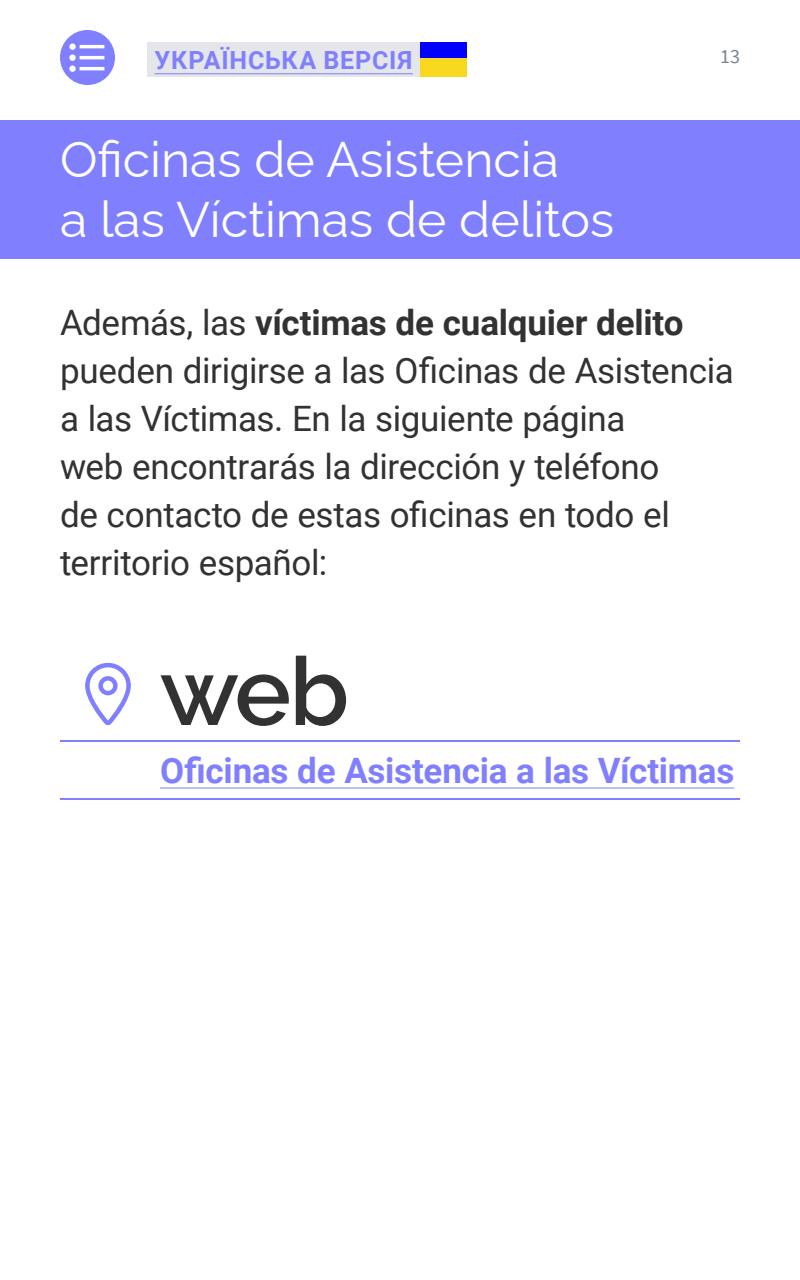
<style>
.page{position:relative;width:800px;height:1280px;background:#fff}
.page>*{position:absolute;margin:0;border:0;box-sizing:border-box;transform-origin:0 0}
._00_txt{font:600 95px "Raleway";color:#323232}
._02_pregunta{font:50px/60px "Raleway";color:#fff}
._00_txt-2{font:35px/48px "Roboto";letter-spacing:-.01em;color:#323232}
._03_lista_destacada{font:700 35px "Roboto";letter-spacing:-.01em;color:#8080ff}
.t1{font:700 25px "Roboto";letter-spacing:.03em;color:#8080ff}
.t2{font:20px "Source Sans Pro";color:#798392}
.s1{font-weight:700}
</style>
<div class="page">
<div style="left:60px;top:30px;width:55px;height:55px;background:#8080ff;border-radius:50%"></div>
<hr style="left:80px;top:67px;width:24px;height:3px;background:#fff">
<div style="left:69px;top:65px;width:7px;height:7px;background:#fff;border-radius:50%"></div>
<hr style="left:80px;top:56px;width:24px;height:3px;background:#fff">
<div style="left:69px;top:54px;width:7px;height:7px;background:#fff;border-radius:50%"></div>
<hr style="left:80px;top:45px;width:24px;height:3px;background:#fff">
<div style="left:69px;top:43px;width:7px;height:7px;background:#fff;border-radius:50%"></div>
<div style="left:147px;top:42px;width:317px;height:35px;background:#e4e6e9"></div>
<hr style="left:154px;top:73px;width:259px;height:1px;background:#8080ff">
<div style="left:420px;top:42px;width:47px;height:18px;background:#00f"></div>
<div style="left:420px;top:59px;width:47px;height:18px;background:#f7d81f"></div>
<div style="left:0;top:120px;width:800px;height:139px;background:#8080ff"></div>
<hr style="left:60px;top:740px;width:680px;height:2px;background:#8080ff">
<hr style="left:60px;top:798px;width:680px;height:2px;background:#8080ff">
<hr style="left:160px;top:787px;width:574px;height:1px;background:#8080ff">
<svg style="left:85px;top:663px;width:46px;height:62px"></svg>
<p class="t1" style="left:154px;top:42px;width:260px">УКРАЇНСЬКА ВЕРСІЯ</p>
<p class="t2" style="left:720px;top:44px;width:21px">13</p>
<p class="_02_pregunta" style="left:60px;top:124px;width:556px">Oficinas de Asistencia<br>a las Víctimas de delitos</p>
<p class="_00_txt-2" style="left:60px;top:297px;width:675px">Además, las <span class="s1">víctimas de cualquier delito </span>pueden dirigirse a las Oficinas de Asistencia a las Víctimas. En la siguiente página<br>web encontrarás la dirección y teléfono<br>de contacto de estas oficinas en todo el territorio español:</p>
<p class="_00_txt" style="left:160px;top:616px;width:191px">web</p>
<p class="_03_lista_destacada" style="left:160px;top:746px;width:576px">Oficinas de Asistencia a las Víctimas</p>
</div>
